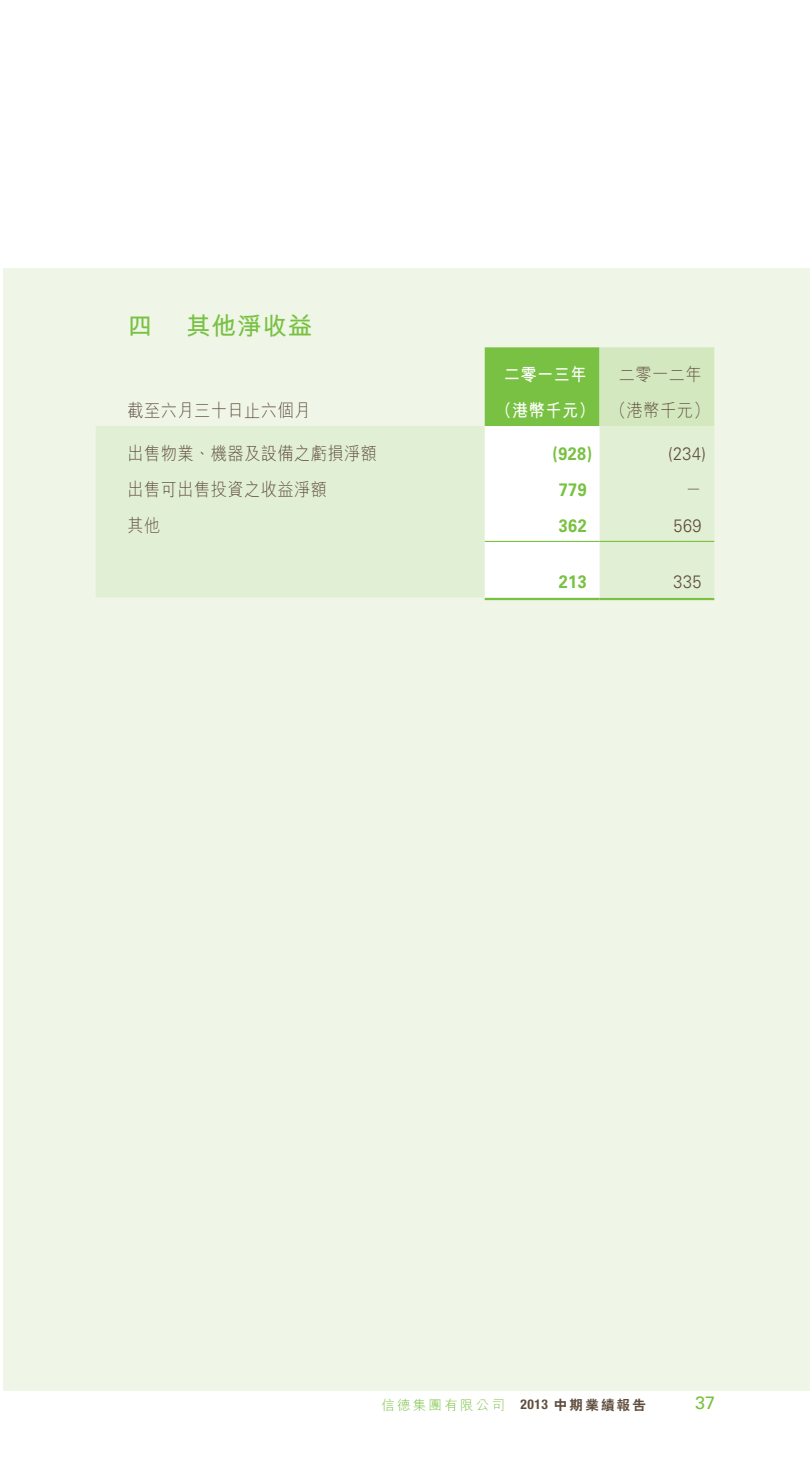
<style>
.page{position:relative;width:810px;height:1467px;background:#fff}
.page>*{position:absolute;margin:0;border:0;box-sizing:border-box;transform-origin:0 0}
._3__標題{font:700 24.75px "M Hei HK";letter-spacing:.03em;color:#79c142}
._7__表內文{font:300 18px "M Hei HK";letter-spacing:.03em;color:#5f4c3b;scale:.9 1}
._7__表內文-2{font:700 18px "Univers LT Std";letter-spacing:.03em;color:#79c142;scale:.9 1}
._7__表內文-3{font:700 18px "M Hei HK";letter-spacing:.03em;color:#fff;scale:.9 1}
._7__表內文-4{font:300 18px "Univers LT Std";letter-spacing:.03em;color:#5f4c3b;scale:.9 1}
.t1{font:18px "Univers LT Std";color:#79c142}
.t2{font:300 13.5px "M Hei HK";letter-spacing:.165em;color:#79c142}
.s1{font-family:"Helvetica Neue LT Std";font-weight:700;font-stretch:condensed;color:#5f4c3b}
.s2{font-family:"C Hei 2 HK";font-weight:800;color:#5f4c3b}
</style>
<div class="page">
<div style="left:3px;top:268px;width:807px;height:1122px;background:#eff6e8"></div>
<div style="left:96px;top:426px;width:389px;height:171px;background:#e1efd4"></div>
<svg style="left:485px;top:347px;width:229px;height:250px;background:#d8ecc8"></svg>
<hr style="left:485px;top:541px;width:115px;height:1px;background:#79c142">
<hr style="left:600px;top:541px;width:114px;height:1px;background:#79c142">
<hr style="left:485px;top:598px;width:115px;height:2px;background:#79c142">
<hr style="left:600px;top:598px;width:114px;height:2px;background:#79c142">
<p class="_3__標題" style="left:128px;top:308px;width:26px">四</p>
<p class="_3__標題" style="left:186px;top:308px;width:128px">其他淨收益</p>
<p class="_7__表內文-3" style="left:504px;top:361px;width:94px">二零一三年</p>
<p class="_7__表內文" style="left:619px;top:365px;width:94px">二零一二年</p>
<p class="_7__表內文" style="left:128px;top:401px;width:205px">截至六月三十日止六個月</p>
<p class="_7__表內文-3" style="left:495px;top:397px;width:112px">（港幣千元）</p>
<p class="_7__表內文" style="left:610px;top:401px;width:112px">（港幣千元）</p>
<p class="_7__表內文" style="left:128px;top:444px;width:279px">出售物業、機器及設備之虧損淨額</p>
<p class="_7__表內文-2" style="left:553px;top:443px;width:46px">(928)</p>
<p class="_7__表內文-4" style="left:668px;top:443px;width:44px">(234)</p>
<p class="_7__表內文" style="left:128px;top:480px;width:223px">出售可出售投資之收益淨額</p>
<p class="_7__表內文-2" style="left:559px;top:479px;width:33px">779</p>
<p class="_7__表內文" style="left:685px;top:480px;width:20px">－</p>
<p class="_7__表內文" style="left:128px;top:516px;width:38px">其他</p>
<p class="_7__表內文-2" style="left:559px;top:515px;width:33px">362</p>
<p class="_7__表內文-4" style="left:674px;top:515px;width:33px">569</p>
<p class="_7__表內文-2" style="left:559px;top:572px;width:33px">213</p>
<p class="_7__表內文-4" style="left:674px;top:571px;width:33px">335</p>
<p class="t2" style="left:381px;top:1398px;width:266px">信德集團有限公司 <span class="s1">2013</span> <span class="s2">中期業績報告</span></p>
<p class="t1" style="left:695px;top:1392px;width:22px">37</p>
</div>
